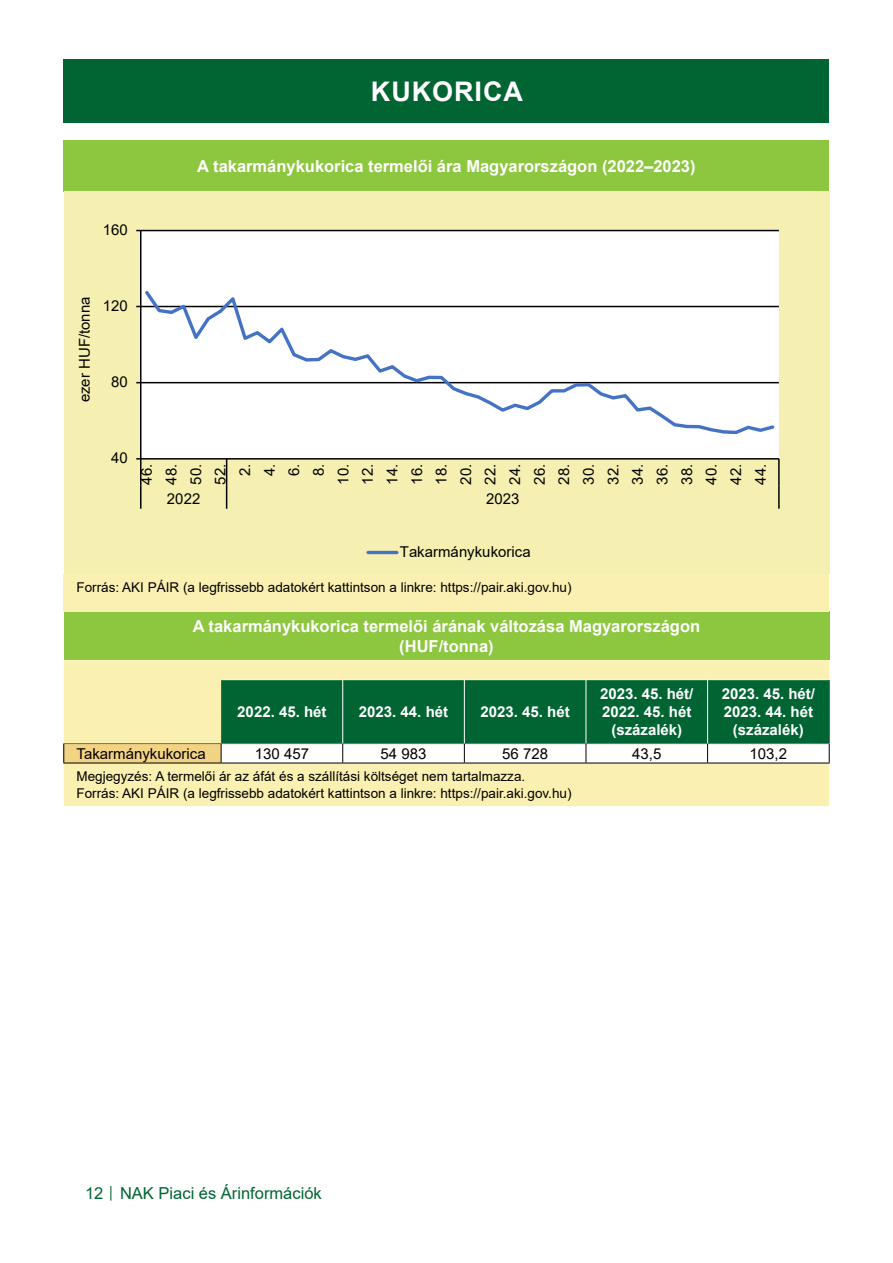
<style>
.page{position:relative;width:893px;height:1263px;background:#fff}
.page>*{position:absolute;margin:0;border:0;box-sizing:border-box;transform-origin:0 0}
.t1{font:700 27px "Arial";letter-spacing:.035em;color:#fff}
.t2{font:700 16.5px/19.8px "Arial";color:#fff;text-align:center}
.t3{font:16.5px "Arial";color:#006533}
.t4{font:15px/24.6px "Arial";color:#000;text-align:center}
.t5{font:700 15px/18px "Arial";color:#fff;text-align:center}
.t6{font:13.5px/16.2px "Arial";color:#000}
.s1{font-size:12px}
</style>
<div class="page">
<div style="left:64px;top:60px;width:765px;height:63px;background:#006533"></div>
<div style="left:64px;top:611px;width:765px;height:49px;background:#8dc63f"></div>
<div style="left:64px;top:660px;width:765px;height:146px;background:#faf0b1"></div>
<div style="left:64px;top:744px;width:157px;height:19px;background:#f2d383"></div>
<hr style="left:221px;top:679px;width:122px;height:1px;background:#fff">
<hr style="left:343px;top:679px;width:121px;height:1px;background:#fff">
<hr style="left:464px;top:679px;width:122px;height:1px;background:#fff">
<hr style="left:586px;top:679px;width:122px;height:1px;background:#fff">
<hr style="left:708px;top:679px;width:122px;height:1px;background:#fff">
<hr style="left:63px;top:743px;width:158px;height:1px;background:#706f6f">
<svg style="left:63px;top:744px;width:1px;height:19px"></svg>
<hr style="left:63px;top:763px;width:158px;height:1px;background:#000">
<hr style="left:221px;top:763px;width:122px;height:1px;background:#000">
<hr style="left:343px;top:763px;width:121px;height:1px;background:#000">
<hr style="left:464px;top:763px;width:122px;height:1px;background:#000">
<hr style="left:586px;top:763px;width:122px;height:1px;background:#000">
<hr style="left:708px;top:763px;width:122px;height:1px;background:#000">
<svg style="left:221px;top:680px;width:609px;height:83px"></svg>
<div style="left:64px;top:574px;width:765px;height:37px;background:#faf0b1"></div>
<div style="left:64px;top:140px;width:765px;height:51px;background:#8dc63f"></div>
<div style="left:64px;top:191px;width:765px;height:383px;background:#f5f0b1"></div>
<div style="left:141px;top:231px;width:638px;height:228px;background:#fff"></div>
<hr style="left:141px;top:382px;width:638px;height:1px;background:#000">
<hr style="left:141px;top:306px;width:638px;height:1px;background:#000">
<hr style="left:141px;top:230px;width:638px;height:1px;background:#000">
<hr style="left:140px;top:231px;width:2px;height:228px;background:#000">
<hr style="left:141px;top:458px;width:638px;height:2px;background:#000">
<hr style="left:140px;top:459px;width:2px;height:27px;background:#000">
<hr style="left:778px;top:459px;width:2px;height:27px;background:#000">
<hr style="left:140px;top:486px;width:2px;height:23px;background:#000">
<svg style="left:226px;top:460px;width:1px;height:49px"></svg>
<hr style="left:778px;top:486px;width:2px;height:23px;background:#000">
<svg style="left:142px;top:291px;width:635px;height:144px"></svg>
<hr style="left:368px;top:551px;width:29px;height:3px;background:#4472c4">
<h1 class="t1" style="left:371px;top:73px;width:154px">KUKORICA</h1>
<p class="t4" style="left:103px;top:217px;width:27px">160</p>
<p class="t2" style="left:197px;top:156px;width:500px">A takarmánykukorica termelői ára Magyarországon (2022–2023)</p>
<p class="t4" style="left:72px;top:402px;width:107px;rotate:-90deg">ezer HUF/tonna</p>
<p class="t4" style="left:103px;top:294px;width:27px">120</p>
<p class="t4" style="left:111px;top:370px;width:18px">80</p>
<p class="t4" style="left:111px;top:446px;width:18px">40</p>
<p class="t4" style="left:134px;top:485px;width:22px;rotate:-90deg">46.<br>48.<br>50.<br>52.<br>2.<br>4.<br>6.<br>8.<br>10.<br>12.<br>14.<br>16.<br>18.<br>20.<br>22.<br>24.<br>26.<br>28.<br>30.<br>32.<br>34.<br>36.<br>38.<br>40.<br>42.<br>44.</p>
<p class="t4" style="left:167px;top:487px;width:35px">2022</p>
<p class="t4" style="left:486px;top:487px;width:35px">2023</p>
<p class="t4" style="left:400px;top:539px;width:132px">Takarmánykukorica</p>
<p class="t6" style="left:77px;top:579px;width:496px">Forrás: AKI PÁIR (a legfrissebb adatokért kattintson a linkre: https://pair.aki.gov.hu)</p>
<p class="t2" style="left:193px;top:616px;width:509px">A takarmánykukorica termelői árának változása Magyarországon (HUF/tonna)</p>
<p class="t5" style="left:237px;top:703px;width:91px">2022. 45. hét</p>
<p class="t5" style="left:359px;top:703px;width:91px">2023. 44. hét</p>
<p class="t5" style="left:481px;top:703px;width:91px">2023. 45. hét</p>
<p class="t5" style="left:600px;top:685px;width:95px">2023. 45. hét/<br>2022. 45. hét (százalék)</p>
<p class="t5" style="left:722px;top:685px;width:95px">2023. 45. hét/<br>2023. 44. hét (százalék)</p>
<p class="t4" style="left:77px;top:741px;width:131px">Takarmánykukorica</p>
<p class="t4" style="left:255px;top:741px;width:56px">130 457</p>
<p class="t4" style="left:381px;top:741px;width:47px">54 983</p>
<p class="t4" style="left:502px;top:741px;width:47px">56 728</p>
<p class="t4" style="left:632px;top:741px;width:31px">43,5</p>
<p class="t4" style="left:750px;top:741px;width:39px">103,2</p>
<p class="t6" style="left:77px;top:768px;width:496px">Megjegyzés: A termelői ár az áfát és a szállítási költséget nem tartalmazza.<br>Forrás: AKI PÁIR (a legfrissebb adatokért kattintson a linkre: https://pair.aki.gov.hu)</p>
<p class="t3" style="left:85px;top:1182px;width:238px">12 <span class="s1">│</span> NAK Piaci és Árinformációk</p>
</div>
